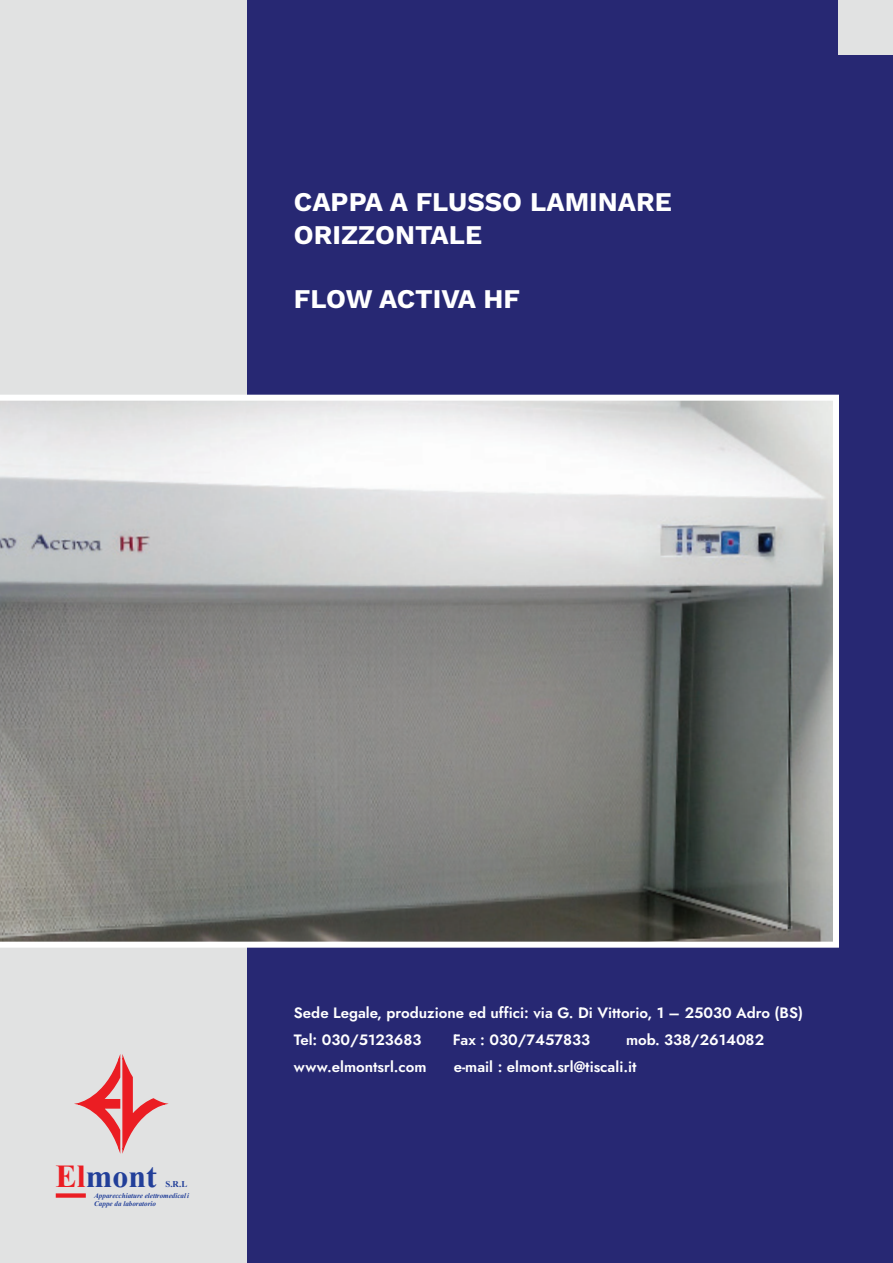
<style>
.page{position:relative;width:893px;height:1263px;background:#fff}
.page>*{position:absolute;margin:0;border:0;box-sizing:border-box;transform-origin:0 0}
.t1{font:700 31.95px "Times New Roman";color:#223f99}
.t2{font:27px/32.4px "Work Sans";color:#fff}
.t3{font:600 15px/27px "Jost";color:#fff}
.t4{font:700 8.85px "Times New Roman";color:#223f99}
.t5{font:italic 700 7.05px/8.6px "Times New Roman";color:#223f99}
.s1{color:#eb1d23}
</style>
<div class="page">
<div style="left:247px;top:0;width:646px;height:1263px;background:#272873"></div>
<div style="left:0;top:0;width:247px;height:1263px;background:#e1e2e2"></div>
<svg style="left:0;top:395px;width:839px;height:553px;background:#9e9f9d"></svg>
<div style="left:839px;top:0;width:54px;height:54px;background:#e1e2e2"></div>
<svg style="left:76px;top:1054px;width:90px;height:100px"></svg>
<svg style="left:56px;top:1193px;width:30px;height:5px"></svg>
<h2 class="t2" style="left:294px;top:185px;width:379px">CAPPA A FLUSSO LAMINARE<br>ORIZZONTALE</h2>
<h2 class="t2" style="left:294px;top:282px;width:227px">FLOW ACTIVA HF</h2>
<h1 class="t1" style="left:56px;top:1153px;width:103px"><span class="s1">El</span>mont</h1>
<p class="t4" style="left:166px;top:1178px;width:23px">S.R.L</p>
<p class="t5" style="left:94px;top:1191px;width:96px">Apparecchiature elettromedical i<br>Cappe da laboratorio</p>
<p class="t3" style="left:294px;top:999px;width:511px">Sede Legale, produzione ed uffici: via G. Di Vittorio, 1 – 25030 Adro (BS)<br>Tel: 030/5123683</p>
<p class="t3" style="left:453px;top:1026px;width:139px">Fax : 030/7457833</p>
<p class="t3" style="left:626px;top:1026px;width:140px">mob. 338/2614082</p>
<p class="t3" style="left:294px;top:1053px;width:134px">www.elmontsrl.com</p>
<p class="t3" style="left:454px;top:1053px;width:184px">e-mail : elmont.srl@tiscali.it</p>
</div>
